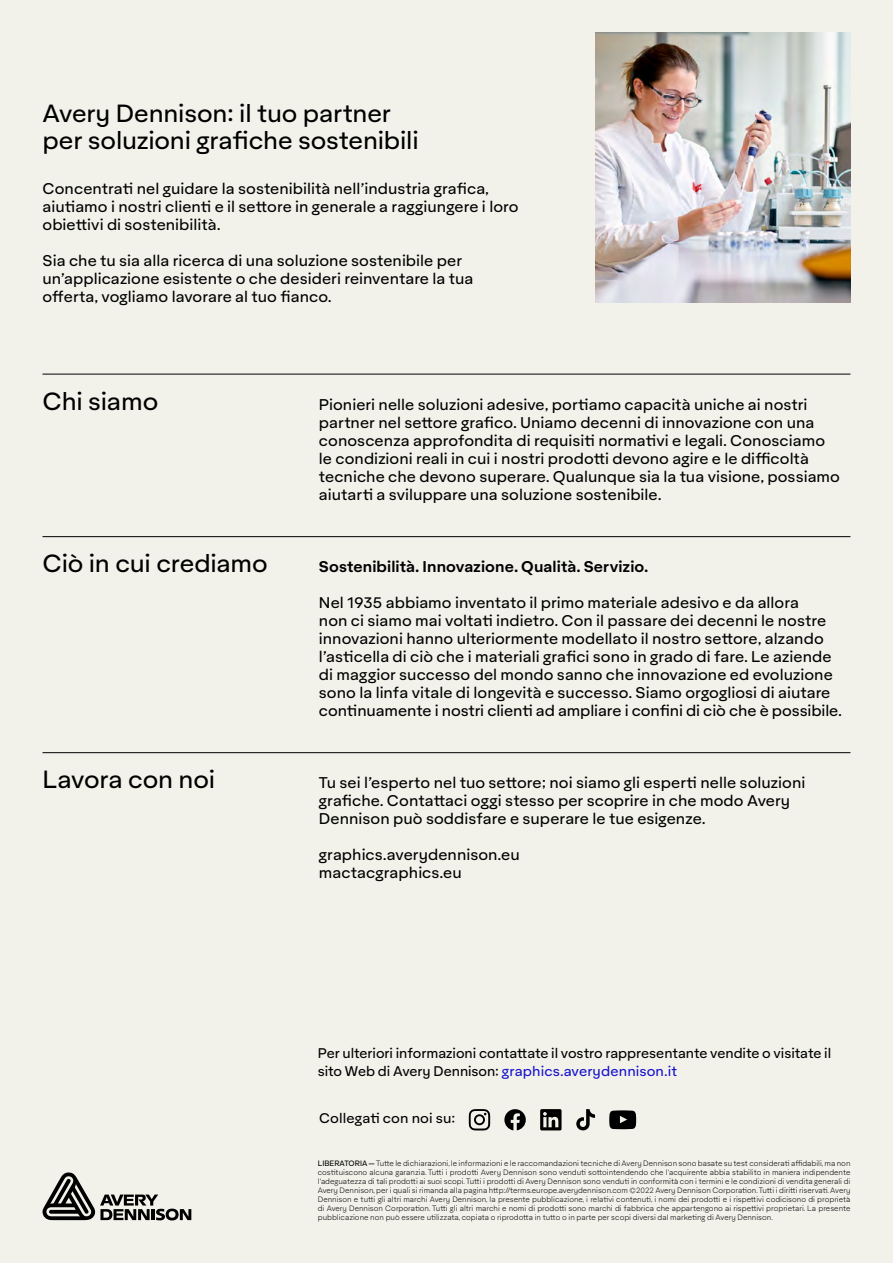
<style>
.page{position:relative;width:893px;height:1263px;background:#f2f2eb}
.page>*{position:absolute;margin:0;border:0;box-sizing:border-box;transform-origin:0 0}
.t1{font:24px/27px "Aktifo A";letter-spacing:-.005em;color:#000}
.t2{font:15px/18px "Aktifo A";letter-spacing:.005em;color:#000}
.t3{font:600 15px "Aktifo A";letter-spacing:.01em;color:#000}
.t4{font:13.5px/18px "Aktifo A";color:#000}
.t5{font:300 7.5px/9px "Aktifo A";color:#000;text-align:justify}
.s1{color:#1712cc}
.s2{font-weight:400}
</style>
<div class="page">
<img style="left:595px;top:33px;width:255px;height:269px">
<svg style="left:43px;top:1172px;width:148px;height:48px"></svg>
<hr style="left:43px;top:536px;width:807px;height:1px;background:#000">
<hr style="left:43px;top:374px;width:807px;height:1px;background:#000">
<hr style="left:43px;top:752px;width:807px;height:1px;background:#000">
<svg style="left:469px;top:1109px;width:21px;height:21px"></svg>
<svg style="left:504px;top:1109px;width:22px;height:21px"></svg>
<svg style="left:540px;top:1109px;width:21px;height:21px"></svg>
<svg style="left:576px;top:1109px;width:19px;height:21px"></svg>
<svg style="left:609px;top:1110px;width:27px;height:19px"></svg>
<h1 class="t1" style="left:43px;top:100px;width:378px">Avery Dennison: il tuo partner per soluzioni grafiche sostenibili</h1>
<p class="t2" style="left:43px;top:180px;width:477px">Concentrati nel guidare la sostenibilità nell’industria grafica, aiutiamo i nostri clienti e il settore in generale a raggiungere i loro obiettivi di sostenibilità.</p>
<p class="t2" style="left:43px;top:252px;width:432px">Sia che tu sia alla ricerca di una soluzione sostenibile per un’applicazione esistente o che desideri reinventare la tua offerta, vogliamo lavorare al tuo fianco.</p>
<h1 class="t1" style="left:43px;top:388px;width:117px">Chi siamo</h1>
<h1 class="t1" style="left:43px;top:550px;width:227px">Ciò in cui crediamo</h1>
<h1 class="t1" style="left:43px;top:766px;width:174px">Lavora con noi</h1>
<p class="t2" style="left:319px;top:396px;width:523px">Pionieri nelle soluzioni adesive, portiamo capacità uniche ai nostri partner nel settore grafico. Uniamo decenni di innovazione con una conoscenza approfondita di requisiti normativi e legali. Conosciamo le condizioni reali in cui i nostri prodotti devono agire e le difficoltà tecniche che devono superare. Qualunque sia la tua visione, possiamo aiutarti a sviluppare una soluzione sostenibile.</p>
<p class="t3" style="left:319px;top:557px;width:331px">Sostenibilità. Innovazione. Qualità. Servizio.</p>
<p class="t2" style="left:319px;top:594px;width:524px">Nel 1935 abbiamo inventato il primo materiale adesivo e da allora<br>non ci siamo mai voltati indietro. Con il passare dei decenni le nostre innovazioni hanno ulteriormente modellato il nostro settore, alzando l’asticella di ciò che i materiali grafici sono in grado di fare. Le aziende di maggior successo del mondo sanno che innovazione ed evoluzione sono la linfa vitale di longevità e successo. Siamo orgogliosi di aiutare continuamente i nostri clienti ad ampliare i confini di ciò che è possibile.</p>
<p class="t2" style="left:319px;top:774px;width:488px">Tu sei l’esperto nel tuo settore; noi siamo gli esperti nelle soluzioni grafiche. Contattaci oggi stesso per scoprire in che modo Avery<br>Dennison può soddisfare e superare le tue esigenze.</p>
<p class="t2" style="left:319px;top:846px;width:202px">graphics.averydennison.eu mactacgraphics.eu</p>
<p class="t4" style="left:318px;top:1044px;width:515px">Per ulteriori informazioni contattate il vostro rappresentante vendite o visitate il sito Web di Avery Dennison: <span class="s1">graphics.averydennison.it</span></p>
<p class="t4" style="left:319px;top:1109px;width:138px">Collegati con noi su:</p>
<p class="t5" style="left:318px;top:1159px;width:534px"><span class="s2">LIBERATORIA —</span> Tutte le dichiarazioni, le informazioni e le raccomandazioni tecniche di Avery Dennison sono basate su test considerati affidabili, ma non costituiscono alcuna garanzia. Tutti i prodotti Avery Dennison sono venduti sottointendendo che l’acquirente abbia stabilito in maniera indipendente l’adeguatezza di tali prodotti ai suoi scopi. Tutti i prodotti di Avery Dennison sono venduti in conformità con i termini e le condizioni di vendita generali di Avery Dennison, per i quali si rimanda alla pagina http://terms.europe.averydennison.com ©2022 Avery Dennison Corporation. Tutti i diritti riservati. Avery Dennison e tutti gli altri marchi Avery Dennison, la presente pubblicazione, i relativi contenuti, i nomi dei prodotti e i rispettivi codicisono di proprietà di Avery Dennison Corporation. Tutti gli altri marchi e nomi di prodotti sono marchi di fabbrica che appartengono ai rispettivi proprietari. La presente pubblicazione non può essere utilizzata, copiata o riprodotta in tutto o in parte per scopi diversi dal marketing di Avery Dennison.</p>
</div>
